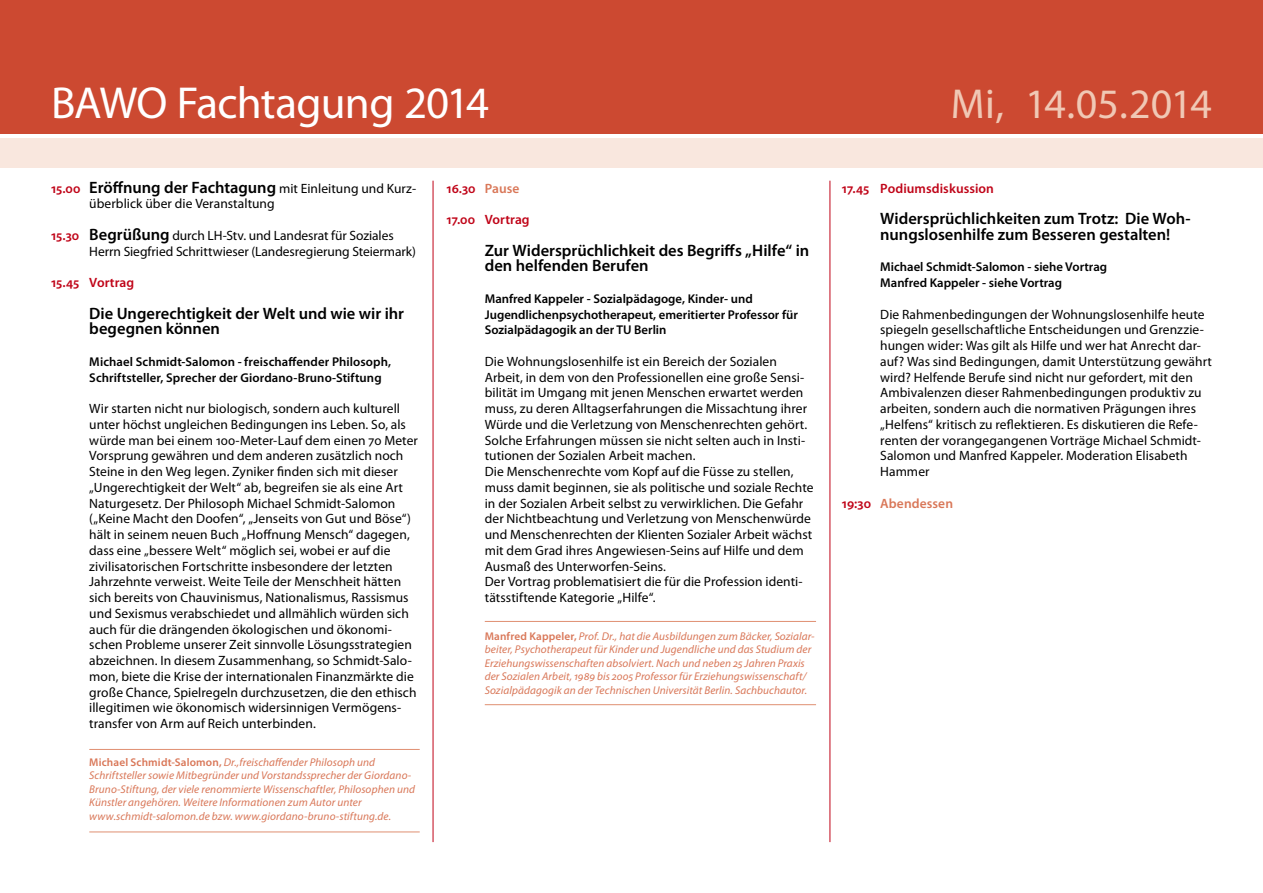
<style>
.page{position:relative;width:1263px;height:893px;background:#fff}
.page>*{position:absolute;margin:0;border:0;box-sizing:border-box;transform-origin:0 0}
.t1{font:45px "Myriad Pro";letter-spacing:-.02em;color:#fff}
.t2{font:42px "Myriad Pro";color:#f0c8b5}
.t3{font:600 16.5px/15.8px "Myriad Pro";color:#000}
.t4{font:13.5px/15.8px "Myriad Pro";letter-spacing:.005em;color:#000}
.t5{font:600 13.5px "Myriad Pro";letter-spacing:.005em;color:#c00418}
.t6{font:600 13.5px "Myriad Pro";letter-spacing:.005em;color:#d97758}
.t7{font:600 12.75px/15.8px "Myriad Pro";color:#000}
.t8{font:italic 11.25px/13.5px "Myriad Pro";letter-spacing:.01em;color:#d97758}
.s1{font-size:13.5px;color:#c00418}
.s2{font-weight:400;font-size:13.5px}
.s3{font-weight:600;color:#c00418}
.s4{font-weight:600;font-size:16.5px}
.s5{font-weight:600;font-style:normal}
.s6{color:#d97758}
.s7{color:#c00418}
</style>
<div class="page">
<div style="left:0;top:138px;width:1263px;height:30px;background:#f9e7de"></div>
<div style="left:0;top:0;width:1263px;height:133px;background:#cc4931"></div>
<hr style="left:433px;top:181px;width:1px;height:661px;background:#c00418">
<hr style="left:829px;top:181px;width:1px;height:661px;background:#c00418">
<hr style="left:89px;top:749px;width:331px;height:1px;background:#e08f71">
<hr style="left:89px;top:831px;width:331px;height:1px;background:#e08f71">
<hr style="left:485px;top:621px;width:331px;height:1px;background:#e08f71">
<hr style="left:485px;top:704px;width:331px;height:1px;background:#e08f71">
<h1 class="t1" style="left:51px;top:75px;width:440px">BAWO Fachtagung 2014</h1>
<h2 class="t2" style="left:951px;top:78px;width:263px">Mi, 14.05.2014</h2>
<p class="t3" style="left:51px;top:179px;width:367px"><span class="s1">15.00</span> Eröffnung der Fachtagung <span class="s2">mit Einleitung und Kurz-</span></p>
<p class="t4" style="left:89px;top:196px;width:187px">überblick über die Veranstaltung</p>
<p class="t4" style="left:89px;top:227px;width:328px;text-indent:-38px"><span class="s3">15.30</span> <span class="s4">Begrüßung</span> durch LH-Stv. und Landesrat für Soziales<br>Herrn Siegfried Schrittwieser (Landesregierung Steiermark)</p>
<p class="t5" style="left:51px;top:274px;width:85px">15.45 Vortrag</p>
<p class="t3" style="left:89px;top:305px;width:316px">Die Ungerechtigkeit der Welt und wie wir ihr begegnen können</p>
<p class="t7" style="left:89px;top:353px;width:303px">Michael Schmidt-Salomon - freischaffender Philosoph,<br>Schriftsteller, Sprecher der Giordano-Bruno-Stiftung</p>
<p class="t4" style="left:89px;top:400px;width:330px">Wir starten nicht nur biologisch, sondern auch kulturell unter höchst ungleichen Bedingungen ins Leben. So, als würde man bei einem 100-Meter-Lauf dem einen 70 Meter Vorsprung gewähren und dem anderen zusätzlich noch Steine in den Weg legen. Zyniker finden sich mit dieser „Ungerechtigkeit der Welt“ ab, begreifen sie als eine Art Naturgesetz. Der Philosoph Michael Schmidt-Salomon („Keine Macht den Doofen“, „Jenseits von Gut und Böse“) hält in seinem neuen Buch „Hoffnung Mensch“ dagegen, dass eine „bessere Welt“ möglich sei, wobei er auf die zivilisatorischen Fortschritte insbesondere der letzten Jahrzehnte verweist. Weite Teile der Menschheit hätten sich bereits von Chauvinismus, Nationalismus, Rassismus und Sexismus verabschiedet und allmählich würden sich auch für die drängenden ökologischen und ökonomi&shy;schen Probleme unserer Zeit sinnvolle Lösungsstrategien abzeichnen. In diesem Zusammenhang, so Schmidt-Salo&shy;mon, biete die Krise der internationalen Finanzmärkte die große Chance, Spielregeln durchzusetzen, die den ethisch illegitimen wie ökonomisch widersinnigen Vermögens&shy;transfer von Arm auf Reich unterbinden.</p>
<p class="t8" style="left:89px;top:755px;width:327px"><span class="s5">Michael Schmidt-Salomon,</span> Dr.,freischaffender Philosoph und Schriftsteller sowie Mitbegründer und Vorstandssprecher der Giordano-Bruno-Stiftung, der viele renommierte Wissenschaftler, Philosophen und Künstler angehören. Weitere Informationen zum Autor unter www.schmidt-salomon.de bzw. www.giordano-bruno-stiftung.de.</p>
<p class="t5" style="left:446px;top:179px;width:75px">16.30 <span class="s6">Pause</span></p>
<p class="t5" style="left:446px;top:211px;width:85px">17.00 Vortrag</p>
<p class="t3" style="left:485px;top:242px;width:326px">Zur Widersprüchlichkeit des Begriffs „Hilfe“ in den helfenden Berufen</p>
<p class="t7" style="left:485px;top:290px;width:315px">Manfred Kappeler - Sozialpädagoge, Kinder- und<br>Jugendlichenpsychotherapeut, emeritierter Professor für<br>Sozialpädagogik an der TU Berlin</p>
<p class="t4" style="left:485px;top:353px;width:330px">Die Wohnungslosenhilfe ist ein Bereich der Sozialen Arbeit, in dem von den Professionellen eine große Sensi&shy;bilität im Umgang mit jenen Menschen erwartet werden muss, zu deren Alltagserfahrungen die Missachtung ihrer Würde und die Verletzung von Menschenrechten gehört.<br>Solche Erfahrungen müssen sie nicht selten auch in Insti&shy;tutionen der Sozialen Arbeit machen.<br>Die Menschenrechte vom Kopf auf die Füsse zu stellen, muss damit beginnen, sie als politische und soziale Rechte in der Sozialen Arbeit selbst zu verwirklichen. Die Gefahr der Nichtbeachtung und Verletzung von Menschenwürde und Menschenrechten der Klienten Sozialer Arbeit wächst mit dem Grad ihres Angewiesen-Seins auf Hilfe und dem Ausmaß des Unterworfen-Seins.<br>Der Vortrag problematisiert die für die Profession identi&shy;tätsstiftende Kategorie „Hilfe“.</p>
<p class="t8" style="left:485px;top:629px;width:331px"><span class="s5">Manfred Kappeler,</span> Prof. Dr., hat die Ausbildungen zum Bäcker, Sozialar&shy;beiter, Psychotherapeut für Kinder und Jugendliche und das Studium der Erziehungswissenschaften absolviert. Nach und neben 25 Jahren Praxis der Sozialen Arbeit, 1989 bis 2005 Professor für Erziehungswissenschaft/ Sozialpädagogik an der Technischen Universität Berlin. Sachbuchautor.</p>
<p class="t5" style="left:842px;top:179px;width:154px">17.45 Podiumsdiskussion</p>
<p class="t3" style="left:880px;top:210px;width:312px">Widersprüchlichkeiten zum Trotz: Die Woh&shy;nungslosenhilfe zum Besseren gestalten!</p>
<p class="t7" style="left:880px;top:259px;width:228px">Michael Schmidt-Salomon - siehe Vortrag<br>Manfred Kappeler - siehe Vortrag</p>
<p class="t4" style="left:880px;top:306px;width:333px">Die Rahmenbedingungen der Wohnungslosenhilfe heute spiegeln gesellschaftliche Entscheidungen und Grenzzie&shy;hungen wider: Was gilt als Hilfe und wer hat Anrecht dar&shy;auf? Was sind Bedingungen, damit Unterstützung gewährt wird? Helfende Berufe sind nicht nur gefordert, mit den Ambivalenzen dieser Rahmenbedingungen produktiv zu arbeiten, sondern auch die normativen Prägungen ihres „Helfens“ kritisch zu reflektieren. Es diskutieren die Refe&shy;renten der vorangegangenen Vorträge Michael Schmidt-Salomon und Manfred Kappeler. Moderation Elisabeth Hammer</p>
<p class="t6" style="left:842px;top:494px;width:113px"><span class="s7">19:30</span> Abendessen</p>
</div>
